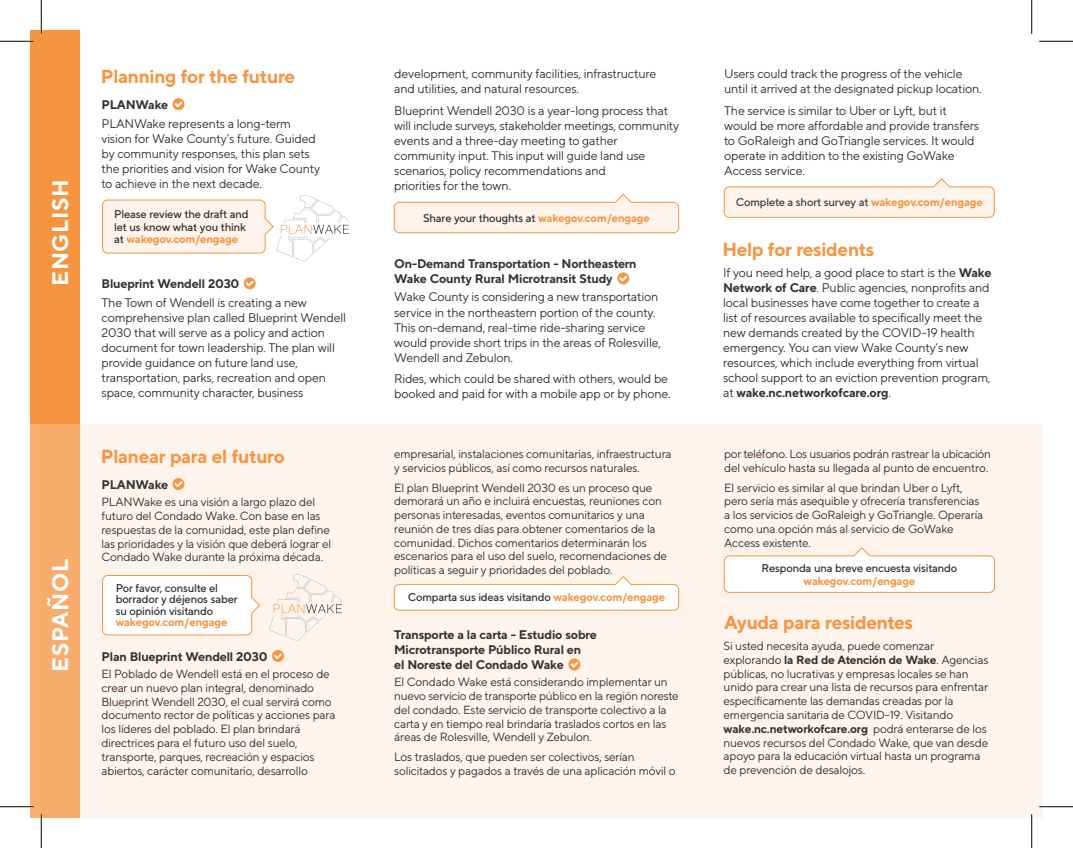
<style>
.page{position:relative;width:1073px;height:848px;background:#fff}
.page>*{position:absolute;margin:0;border:0;box-sizing:border-box;transform-origin:0 0}
.t1{font:700 22.5px "TT Norms";letter-spacing:.02em;color:#fff}
.t2{font:700 18.88px "TT Norms";letter-spacing:-.02em;color:#f79440}
.t3{font:12.5px/15px "TT Norms";letter-spacing:-.02em;color:#333}
.t4{font:700 12.5px/15px "TT Norms";letter-spacing:-.02em;color:#333}
.t5{font:11.88px/13.8px "TT Norms";letter-spacing:-.02em;color:#333}
.t6{font:500 11.25px/12.5px "TT Norms";letter-spacing:-.02em;color:#333}
.t7{font:700 11.25px "TT Norms";letter-spacing:-.02em;color:#f79440}
.s1{font-weight:700;color:#f79440}
.s2{font-weight:700}
</style>
<div class="page">
<div style="left:41px;top:424px;width:1001px;height:394px;background:#fef4ec"></div>
<svg style="left:393px;top:193px;width:286px;height:41px"></svg>
<svg style="left:393px;top:576px;width:286px;height:35px"></svg>
<svg style="left:723px;top:547px;width:272px;height:46px"></svg>
<svg style="left:102px;top:575px;width:158px;height:61px;background:#fef9f5"></svg>
<div style="left:30px;top:424px;width:50px;height:394px;background:#f8ac6b"></div>
<div style="left:30px;top:30px;width:50px;height:394px;background:#f79440"></div>
<svg style="left:172px;top:98px;width:12px;height:12px"></svg>
<svg style="left:244px;top:277px;width:12px;height:12px"></svg>
<svg style="left:617px;top:272px;width:12px;height:12px"></svg>
<svg style="left:568px;top:658px;width:12px;height:12px"></svg>
<svg style="left:102px;top:195px;width:247px;height:67px"></svg>
<svg style="left:269px;top:574px;width:73px;height:67px"></svg>
<svg style="left:172px;top:478px;width:12px;height:12px"></svg>
<svg style="left:272px;top:650px;width:12px;height:12px"></svg>
<svg style="left:723px;top:178px;width:272px;height:40px"></svg>
<hr style="left:0;top:40px;width:34px;height:2px;background:#fff">
<hr style="left:0;top:805px;width:34px;height:2px;background:#fff">
<hr style="left:1039px;top:805px;width:33px;height:2px;background:#fff">
<hr style="left:40px;top:0;width:2px;height:34px;background:#fff">
<hr style="left:40px;top:814px;width:2px;height:34px;background:#fff">
<hr style="left:1030px;top:814px;width:2px;height:34px;background:#fff">
<hr style="left:0;top:41px;width:34px;height:1px;background:#000">
<hr style="left:1039px;top:41px;width:33px;height:1px;background:#000">
<hr style="left:0;top:806px;width:34px;height:1px;background:#000">
<hr style="left:1039px;top:806px;width:33px;height:1px;background:#000">
<hr style="left:41px;top:0;width:1px;height:34px;background:#000">
<hr style="left:41px;top:814px;width:1px;height:34px;background:#000">
<hr style="left:1031px;top:0;width:1px;height:34px;background:#000">
<hr style="left:1031px;top:814px;width:1px;height:34px;background:#000">
<h1 class="t1" style="left:46px;top:285px;width:107px;rotate:-90deg">ENGLISH</h1>
<h1 class="t1" style="left:46px;top:671px;width:114px;rotate:-90deg">ESPAÑOL</h1>
<h2 class="t2" style="left:101px;top:64px;width:196px">Planning for the future</h2>
<p class="t4" style="left:101px;top:97px;width:68px">PLANWake</p>
<p class="t3" style="left:101px;top:116px;width:220px">PLANWake represents a long-term vision for Wake County’s future. Guided by community responses, this plan sets the priorities and vision for Wake County to achieve in the next decade.</p>
<p class="t6" style="left:114px;top:207px;width:136px">Please review the draft and let us know what you think at <span class="s1">wakegov.com/engage</span></p>
<p class="t4" style="left:102px;top:276px;width:139px">Blueprint Wendell 2030</p>
<p class="t3" style="left:102px;top:295px;width:246px">The Town of Wendell is creating a new comprehensive plan called Blueprint Wendell 2030 that will serve as a policy and action document for town leadership. The plan will provide guidance on future land use, transportation, parks, recreation and open space, community character, business</p>
<h2 class="t2" style="left:101px;top:444px;width:186px">Planear para el futuro</h2>
<p class="t4" style="left:101px;top:476px;width:68px">PLANWake</p>
<p class="t5" style="left:101px;top:495px;width:231px">PLANWake es una visión a largo plazo del futuro del Condado Wake. Con base en las respuestas de la comunidad, este plan define las prioridades y la visión que deberá lograr el Condado Wake durante la próxima década.</p>
<p class="t6" style="left:116px;top:582px;width:123px;line-height:11.2px">Por favor, consulte el borrador y déjenos saber su opinión visitando</p>
<p class="t7" style="left:116px;top:615px;width:113px">wakegov.com/engage</p>
<p class="t4" style="left:102px;top:648px;width:168px">Plan Blueprint Wendell 2030</p>
<p class="t5" style="left:102px;top:667px;width:235px">El Poblado de Wendell está en el proceso de crear un nuevo plan integral, denominado Blueprint Wendell 2030, el cual servirá como documento rector de políticas y acciones para los líderes del poblado. El plan brindará directrices para el futuro uso del suelo, transporte, parques, recreación y espacios abiertos, carácter comunitario, desarrollo</p>
<p class="t3" style="left:394px;top:66px;width:264px">development, community facilities, infrastructure and utilities, and natural resources.</p>
<p class="t3" style="left:394px;top:102px;width:286px">Blueprint Wendell 2030 is a year-long process that will include surveys, stakeholder meetings, community events and a three-day meeting to gather community input. This input will guide land use scenarios, policy recommendations and<br>priorities for the town.</p>
<p class="t6" style="left:423px;top:211px;width:228px">Share your thoughts at <span class="s1">wakegov.com/engage</span></p>
<p class="t4" style="left:394px;top:255px;width:244px">On-Demand Transportation - Northeastern<br>Wake County Rural Microtransit Study</p>
<p class="t3" style="left:394px;top:289px;width:268px">Wake County is considering a new transportation service in the northeastern portion of the county.<br>This on-demand, real-time ride-sharing service would provide short trips in the areas of Rolesville, Wendell and Zebulon.</p>
<p class="t3" style="left:394px;top:370px;width:278px">Rides, which could be shared with others, would be booked and paid for with a mobile app or by phone.</p>
<p class="t5" style="left:394px;top:446px;width:279px">empresarial, instalaciones comunitarias, infraestructura y servicios públicos, así como recursos naturales.</p>
<p class="t5" style="left:394px;top:480px;width:274px">El plan Blueprint Wendell 2030 es un proceso que demorará un año e incluirá encuestas, reuniones con personas interesadas, eventos comunitarios y una reunión de tres días para obtener comentarios de la comunidad. Dichos comentarios determinarán los escenarios para el uso del suelo, recomendaciones de políticas a seguir y prioridades del poblado.</p>
<p class="t6" style="left:408px;top:591px;width:259px">Comparta sus ideas visitando <span class="s1">wakegov.com/engage</span></p>
<p class="t4" style="left:394px;top:626px;width:204px">Transporte a la carta - Estudio sobre<br>Microtransporte Público Rural en<br>el Noreste del Condado Wake</p>
<p class="t5" style="left:394px;top:675px;width:286px">El Condado Wake está considerando implementar un nuevo servicio de transporte público en la región noreste del condado. Este servicio de transporte colectivo a la carta y en tiempo real brindaría traslados cortos en las áreas de Rolesville, Wendell y Zebulon.</p>
<p class="t5" style="left:394px;top:750px;width:283px">Los traslados, que pueden ser colectivos, serían solicitados y pagados a través de una aplicación móvil o</p>
<p class="t3" style="left:724px;top:66px;width:259px">Users could track the progress of the vehicle until it arrived at the designated pickup location.</p>
<p class="t3" style="left:724px;top:102px;width:256px">The service is similar to Uber or Lyft, but it would be more affordable and provide transfers to GoRaleigh and GoTriangle services. It would operate in addition to the existing GoWake Access service.</p>
<p class="t6" style="left:735px;top:196px;width:248px">Complete a short survey at <span class="s1">wakegov.com/engage</span></p>
<h2 class="t2" style="left:722px;top:238px;width:153px">Help for residents</h2>
<p class="t3" style="left:723px;top:265px;width:270px">If you need help, a good place to start is the <span class="s2">Wake Network of Care</span>. Public agencies, nonprofits and local businesses have come together to create a list of resources available to specifically meet the new demands created by the COVID-19 health emergency. You can view Wake County’s new resources, which include everything from virtual school support to an eviction prevention program, at <span class="s2">wake.nc.networkofcare.org</span>.</p>
<p class="t5" style="left:724px;top:446px;width:268px">por teléfono. Los usuarios podrán rastrear la ubicación del vehículo hasta su llegada al punto de encuentro.</p>
<p class="t5" style="left:724px;top:480px;width:261px">El servicio es similar al que brindan Uber o Lyft, pero sería más asequible y ofrecería transferencias a los servicios de GoRaleigh y GoTriangle. Operaría como una opción más al servicio de GoWake Access existente.</p>
<p class="t6" style="left:761px;top:562px;width:197px">Responda una breve encuesta visitando</p>
<p class="t7" style="left:803px;top:574px;width:113px">wakegov.com/engage</p>
<h2 class="t2" style="left:724px;top:611px;width:190px">Ayuda para residentes</h2>
<p class="t5" style="left:723px;top:639px;width:266px">Si usted necesita ayuda, puede comenzar explorando <span class="s2">la Red de Atención de Wake</span>. Agencias públicas, no lucrativas y empresas locales se han unido para crear una lista de recursos para enfrentar específicamente las demandas creadas por la emergencia sanitaria de COVID-19. Visitando <span class="s2">wake.nc.networkofcare.org</span> podrá enterarse de los nuevos recursos del Condado Wake, que van desde apoyo para la educación virtual hasta un programa de prevención de desalojos.</p>
</div>
